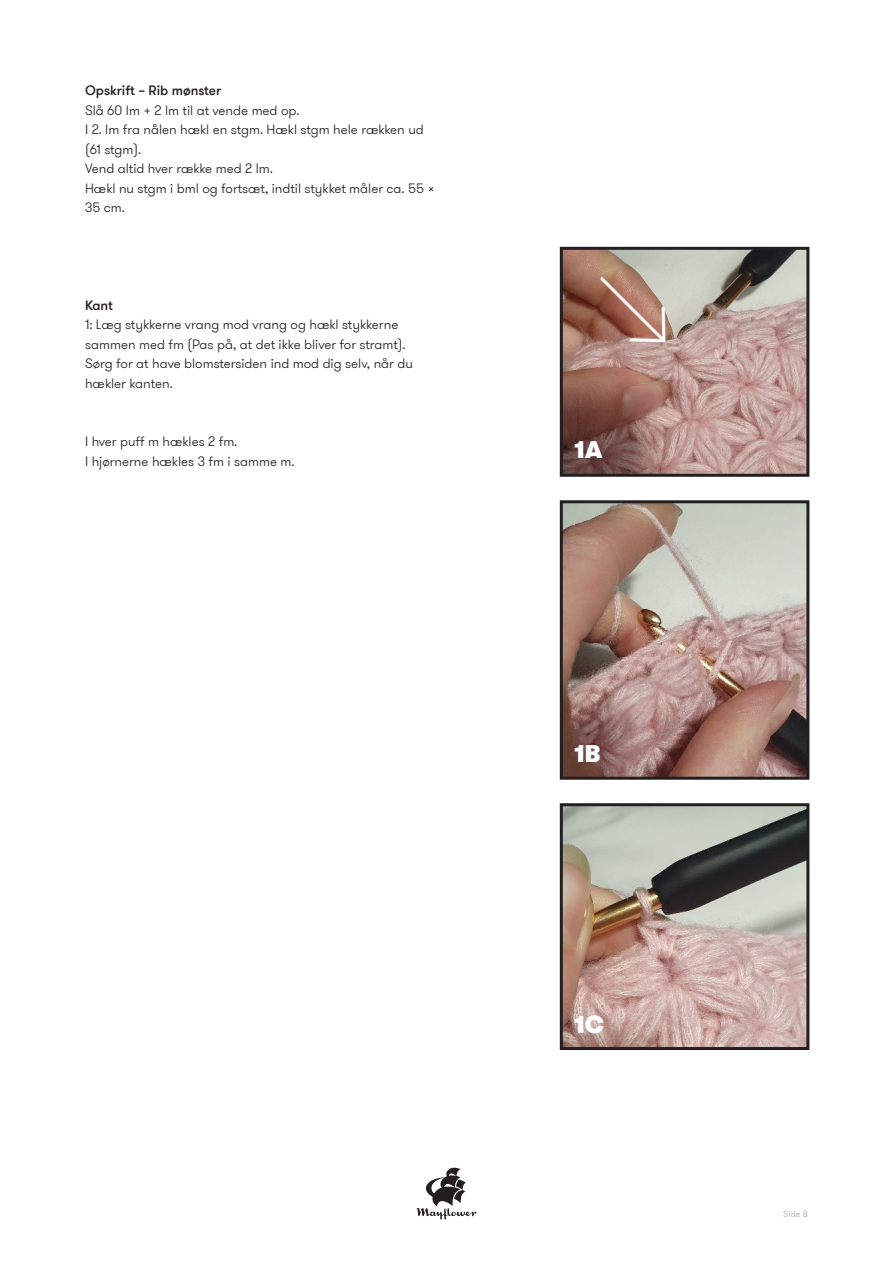
<style>
.page{position:relative;width:893px;height:1263px;background:#fff}
.page>*{position:absolute;margin:0;border:0;box-sizing:border-box;transform-origin:0 0}
.t1{font:900 24px "GT Walsheim Pro";color:#fff}
.t2{font:300 13.5px/19.5px "GT Walsheim Pro";color:#231f20}
.t3{font:500 13.5px "GT Walsheim Pro";color:#231f20}
.t4{font:300 9px "GT Walsheim Pro";color:#a8a9ad}
</style>
<div class="page">
<svg style="left:417px;top:1168px;width:59px;height:51px"></svg>
<img style="left:564px;top:251px;width:241px;height:222px">
<div style="left:560px;top:247px;width:249px;height:230px;border:3px solid #231f20"></div>
<img style="left:564px;top:504px;width:241px;height:272px">
<div style="left:560px;top:500px;width:249px;height:280px;border:3px solid #231f20"></div>
<img style="left:564px;top:807px;width:241px;height:239px">
<div style="left:560px;top:803px;width:249px;height:247px;border:3px solid #231f20"></div>
<p class="t3" style="left:85px;top:82px;width:138px">Opskrift – Rib mønster</p>
<p class="t2" style="left:85px;top:101px;width:216px">Slå 60 lm + 2 lm til at vende med op.</p>
<p class="t2" style="left:85px;top:120px;width:340px">I 2. lm fra nålen hækl en stgm. Hækl stgm hele rækken ud</p>
<p class="t2" style="left:85px;top:140px;width:58px">(61 stgm).</p>
<p class="t2" style="left:85px;top:159px;width:189px">Vend altid hver række med 2 lm.</p>
<p class="t2" style="left:85px;top:179px;width:352px">Hækl nu stgm i bml og fortsæt, indtil stykket måler ca. 55 x<br>35 cm.</p>
<p class="t3" style="left:85px;top:296px;width:29px">Kant</p>
<p class="t2" style="left:85px;top:315px;width:322px">1: Læg stykkerne vrang mod vrang og hækl stykkerne sammen med fm (Pas på, at det ikke bliver for stramt).</p>
<p class="t2" style="left:85px;top:354px;width:330px">Sørg for at have blomstersiden ind mod dig selv, når du hækler kanten.</p>
<p class="t2" style="left:85px;top:432px;width:154px">I hver puff m hækles 2 fm.</p>
<p class="t2" style="left:85px;top:452px;width:211px">I hjørnerne hækles 3 fm i samme m.</p>
<p class="t1" style="left:574px;top:433px;width:30px">1A</p>
<p class="t1" style="left:574px;top:737px;width:28px">1B</p>
<p class="t1" style="left:574px;top:1008px;width:31px">1C</p>
<p class="t4" style="left:783px;top:1208px;width:26px">Side 8</p>
</div>
